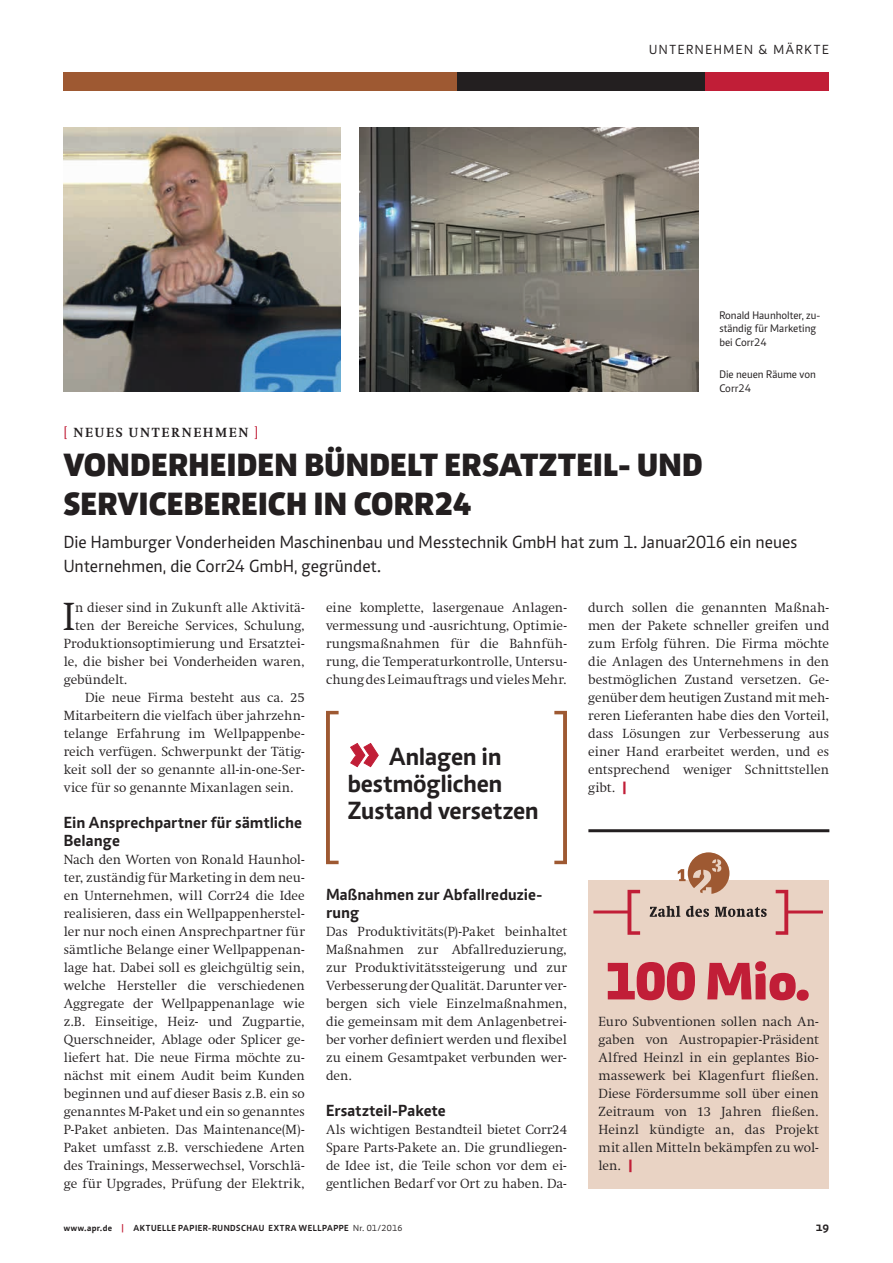
<style>
.page{position:relative;width:893px;height:1263px;background:#fff}
.page>*{position:absolute;margin:0;border:0;box-sizing:border-box;transform-origin:0 0}
.t1{font:800 54px "Caput";color:#c11e37}
.t2{font:300 39.9px "Swift LT Pro";color:#231f20}
.t3{font:800 33px/39px "Caput";letter-spacing:.01em;color:#231f20}
.t4{font:700 25.5px/27px "Caput";letter-spacing:-.01em;color:#231f20}
.t5{font:18px/24px "Caput";color:#231f20}
.t6{font:700 16.5px/18px "Caput";color:#231f20}
.t7{font:300 13.5px/18px "Swift LT Pro";letter-spacing:.005em;color:#231f20;text-align:justify}
.t8{font:13.5px "Caput";letter-spacing:.115em;color:#231f20}
.t9{font:700 13.5px "Swift LT Pro";letter-spacing:.12em;color:#231f20}
.t10{font:700 12px "Caput Smallcaps";color:#231f20}
.t11{font:11.25px/13.5px "Caput";color:#231f20}
.t12{font:700 9px "Caput";letter-spacing:.05em;color:#231f20}
.s1{color:#c11e37}
.s2{font-family:"Caput";font-weight:800;color:#c11e37}
.s3{font-weight:800;font-size:54px;color:#c11e37}
.s4{font-weight:400}
</style>
<div class="page">
<div style="left:64px;top:72px;width:394px;height:18px;background:#9e5932"></div>
<div style="left:457px;top:72px;width:249px;height:18px;background:#231f20"></div>
<div style="left:705px;top:72px;width:124px;height:18px;background:#c11e37"></div>
<img style="left:64px;top:128px;width:276px;height:263px">
<img style="left:360px;top:128px;width:338px;height:264px">
<div style="left:588px;top:880px;width:241px;height:308px;background:#e9d3c4"></div>
<svg style="left:776px;top:890px;width:12px;height:45px"></svg>
<svg style="left:627px;top:890px;width:13px;height:45px"></svg>
<hr style="left:786px;top:910px;width:37px;height:3px;background:#c11e37">
<hr style="left:593px;top:910px;width:37px;height:3px;background:#c11e37">
<svg style="left:650px;top:906px;width:117px;height:11px"></svg>
<svg style="left:678px;top:852px;width:51px;height:42px"></svg>
<svg style="left:326px;top:711px;width:13px;height:153px"></svg>
<svg style="left:554px;top:711px;width:13px;height:153px"></svg>
<svg style="left:350px;top:743px;width:29px;height:24px"></svg>
<hr style="left:588px;top:829px;width:241px;height:3px;background:#231f20">
<p class="t8" style="left:649px;top:42px;width:182px">UNTERNEHMEN &amp; MÄRKTE</p>
<p class="t11" style="left:719px;top:308px;width:102px">Ronald Haunholter, zu&shy;ständig für Marketing bei Corr24</p>
<p class="t11" style="left:719px;top:368px;width:98px">Die neuen Räume von<br>Corr24</p>
<p class="t9" style="left:64px;top:424px;width:196px"><span class="s1">[</span> NEUES UNTERNEHMEN <span class="s1">]</span></p>
<h3 class="t3" style="left:64px;top:444px;width:640px">VONDERHEIDEN BÜNDELT ERSATZTEIL- UND<br>SERVICEBEREICH IN CORR24</h3>
<h3 class="t5" style="left:64px;top:530px;width:735px">Die Hamburger Vonderheiden Maschinenbau und Messtechnik GmbH hat zum 1. Januar2016 ein neues<br>Unternehmen, die Corr24 GmbH, gegründet.</h3>
<h2 class="t2" style="left:62px;top:594px;width:14px">I</h2>
<p class="t7" style="left:75px;top:598px;width:231px">n dieser sind in Zukunft alle Aktivitä-</p>
<p class="t7" style="left:326px;top:598px;width:242px">eine komplette, lasergenaue Anlagen&shy;vermessung und -ausrichtung, Optimie&shy;rungsmaßnahmen für die Bahnfüh&shy;rung, die Temperaturkontrolle, Untersu&shy;chung des Leimauftrags und vieles Mehr.</p>
<p class="t7" style="left:588px;top:598px;width:242px">durch sollen die genannten Maßnah&shy;men der Pakete schneller greifen und zum Erfolg führen. Die Firma möchte die Anlagen des Unternehmens in den bestmöglichen Zustand versetzen. Ge&shy;genüber dem heutigen Zustand mit meh&shy;reren Lieferanten habe dies den Vorteil, dass Lösungen zur Verbesserung aus einer Hand erarbeitet werden, und es entsprechend weniger Schnittstellen gibt. <span class="s2">|</span></p>
<p class="t7" style="left:75px;top:616px;width:231px">ten der Bereiche Services, Schulung,</p>
<p class="t7" style="left:64px;top:634px;width:242px">Produktionsoptimierung und Ersatztei-</p>
<p class="t7" style="left:64px;top:652px;width:242px">le, die bisher bei Vonderheiden waren,</p>
<p class="t7" style="left:64px;top:670px;width:65px">gebündelt.</p>
<p class="t7" style="left:85px;top:688px;width:221px">Die neue Firma besteht aus ca. 25</p>
<p class="t7" style="left:64px;top:706px;width:242px">Mitarbeitern die vielfach über jahrzehn-</p>
<p class="t7" style="left:64px;top:724px;width:242px">telange Erfahrung im Wellpappenbe-</p>
<p class="t7" style="left:64px;top:742px;width:242px">reich verfügen. Schwerpunkt der Tätig-</p>
<p class="t7" style="left:64px;top:760px;width:242px">keit soll der so genannte all-in-one-Ser-</p>
<p class="t7" style="left:64px;top:778px;width:231px">vice für so genannte Mixanlagen sein.</p>
<p class="t6" style="left:64px;top:813px;width:240px">Ein Ansprechpartner für sämtliche<br>Belange</p>
<p class="t7" style="left:64px;top:850px;width:242px">Nach den Worten von Ronald Haunhol&shy;ter, zuständig für Marketing in dem neu&shy;en Unternehmen, will Corr24 die Idee realisieren, dass ein Wellpappenherstel&shy;ler nur noch einen Ansprechpartner für sämtliche Belange einer Wellpappenan&shy;lage hat. Dabei soll es gleichgültig sein, welche Hersteller die verschiedenen Aggregate der Wellpappenanlage wie z.B. Einseitige, Heiz- und Zugpartie, Querschneider, Ablage oder Splicer ge&shy;liefert hat. Die neue Firma möchte zu&shy;nächst mit einem Audit beim Kunden beginnen und auf dieser Basis z.B. ein so genanntes M-Paket und ein so genanntes P-Paket anbieten. Das Maintenance(M)- Paket umfasst z.B. verschiedene Arten des Trainings, Messerwechsel, Vorschlä&shy;ge für Upgrades, Prüfung der Elektrik,</p>
<h3 class="t4" style="left:347px;top:743px;width:193px"><span class="s3">»</span> Anlagen in bestmöglichen<br>Zustand versetzen</h3>
<p class="t6" style="left:326px;top:885px;width:218px">Maßnahmen zur Abfallreduzie&shy;rung</p>
<p class="t7" style="left:326px;top:922px;width:242px">Das Produktivitäts(P)-Paket beinhaltet Maßnahmen zur Abfallreduzierung, zur Produktivitätssteigerung und zur Verbesserung der Qualität. Darunter ver&shy;bergen sich viele Einzelmaßnahmen, die gemeinsam mit dem Anlagenbetrei&shy;ber vorher definiert werden und flexibel zu einem Gesamtpaket verbunden wer&shy;den.</p>
<p class="t6" style="left:326px;top:1101px;width:121px">Ersatzteil-Pakete</p>
<p class="t7" style="left:326px;top:1120px;width:242px">Als wichtigen Bestandteil bietet Corr24<br>Spare Parts-Pakete an. Die grundliegen&shy;de Idee ist, die Teile schon vor dem ei&shy;gentlichen Bedarf vor Ort zu haben. Da-</p>
<h1 class="t1" style="left:605px;top:945px;width:205px">100 Mio.</h1>
<p class="t7" style="left:598px;top:1012px;width:222px">Euro Subventionen sollen nach An&shy;gaben von Austropapier-Präsident Alfred Heinzl in ein geplantes Bio&shy;massewerk bei Klagenfurt fließen.<br>Diese Fördersumme soll über einen Zeitraum von 13 Jahren fließen.<br>Heinzl kündigte an, das Projekt mit allen Mitteln bekämpfen zu wol&shy;len. <span class="s2">|</span></p>
<p class="t12" style="left:64px;top:1222px;width:340px">www.apr.de <span class="s1">|</span> AKTUELLE PAPIER-RUNDSCHAU EXTRA WELLPAPPE <span class="s4">Nr. 01/2016</span></p>
<p class="t10" style="left:816px;top:1219px;width:15px">19</p>
</div>
